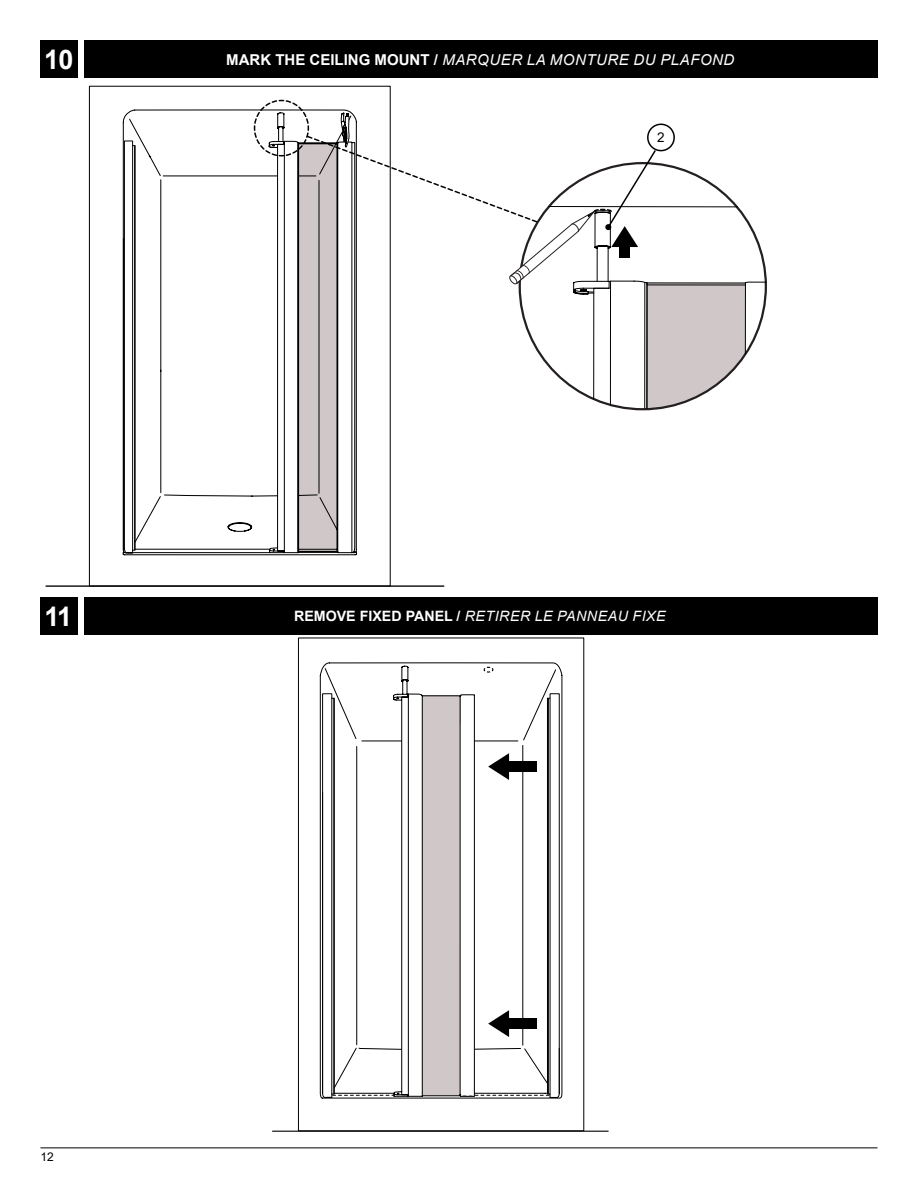
<style>
.page{position:relative;width:918px;height:1188px;background:#fff}
.page>*{position:absolute;margin:0;border:0;box-sizing:border-box;transform-origin:0 0}
.t1{font:700 27px "Arial";color:#fff}
.t2{font:italic 15px "Arial";letter-spacing:.035em;color:#fff}
.t3{font:italic 14.25px "Arial";letter-spacing:.035em;color:#fff}
.t4{font:13.5px "Arial";color:#000}
.t5{font:12px "Arial";color:#000}
.s1{font-weight:700;font-style:normal}
</style>
<div class="page">
<hr style="left:40px;top:1148px;width:838px;height:1px;background:#000">
<div style="left:84px;top:40px;width:794px;height:38px;background:#000"></div>
<div style="left:84px;top:597px;width:794px;height:38px;background:#000"></div>
<div style="left:40px;top:40px;width:38px;height:38px;background:#000"></div>
<div style="left:40px;top:597px;width:38px;height:38px;background:#000"></div>
<svg style="left:298px;top:637px;width:287px;height:494px"></svg>
<svg style="left:88px;top:85px;width:303px;height:500px"></svg>
<hr style="left:46px;top:585px;width:398px;height:2px;background:#000">
<hr style="left:135px;top:549px;width:135px;height:1px;background:#000101">
<svg style="left:322px;top:665px;width:238px;height:433px"></svg>
<hr style="left:272px;top:1131px;width:337px;height:1px;background:#000">
<hr style="left:123px;top:238px;width:1px;height:311px;background:#000101">
<svg style="left:124px;top:140px;width:12px;height:414px"></svg>
<svg style="left:253px;top:85px;width:514px;height:324px"></svg>
<h1 class="t1" style="left:44px;top:41px;width:31px">10</h1>
<p class="t2" style="left:226px;top:50px;width:510px"><span class="s1">MARK THE CEILING MOUNT /</span> MARQUER LA MONTURE DU PLAFOND</p>
<p class="t4" style="left:657px;top:128px;width:9px">2</p>
<h1 class="t1" style="left:44px;top:597px;width:29px">11</h1>
<p class="t3" style="left:294px;top:607px;width:373px"><span class="s1">REMOVE FIXED PANEL /</span> RETIRER LE PANNEAU FIXE</p>
<p class="t5" style="left:40px;top:1149px;width:15px">12</p>
</div>
